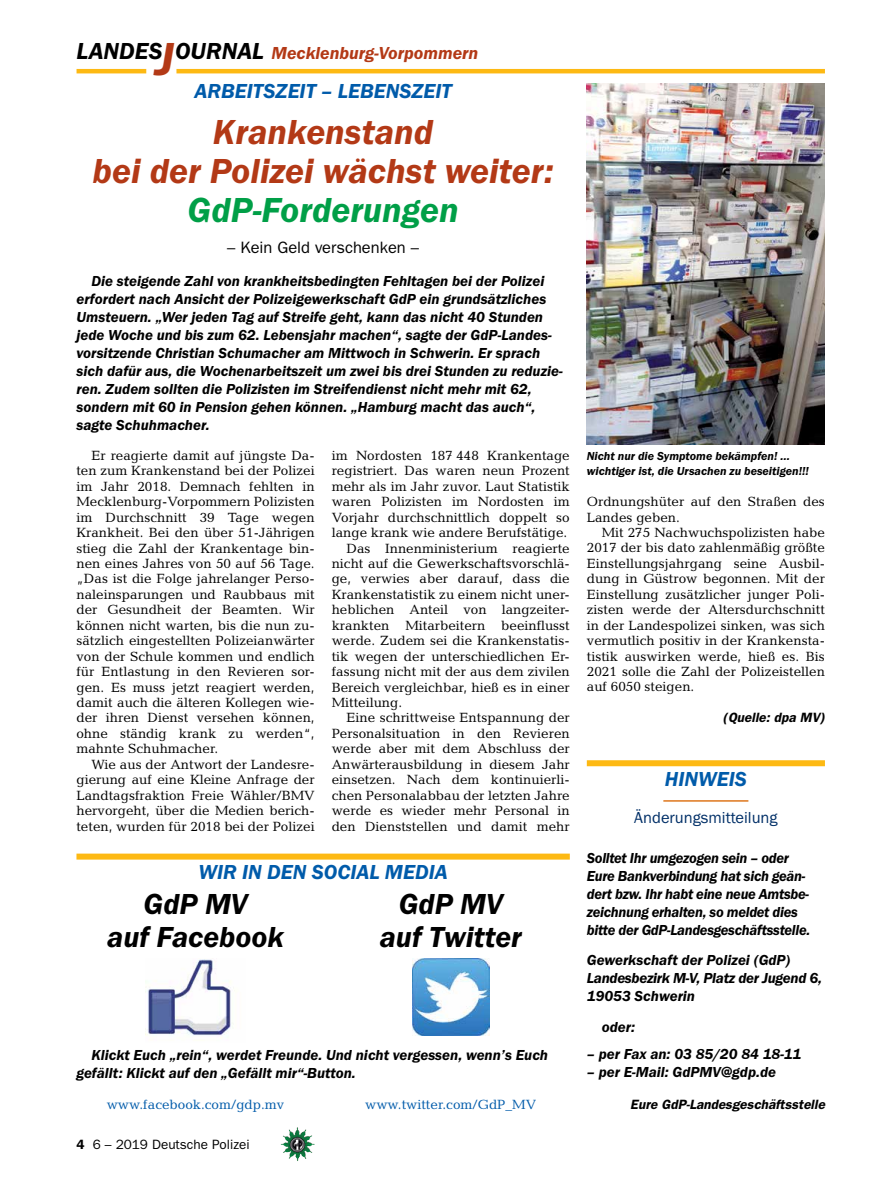
<style>
.page{position:relative;width:893px;height:1191px;background:#fff}
.page>*{position:absolute;margin:0;border:0;box-sizing:border-box;transform-origin:0 0}
.t1{font:italic 600 36px/39px "Franklin Gothic Itc T";color:#b33916;text-align:center}
.t2{font:italic 600 36px "Franklin Gothic Itc T";color:#009f47}
.t3{font:italic 600 30px/33px "Franklin Gothic Itc T";color:#000;text-align:center}
.t4{font:italic 600 21px "Franklin Gothic Itc T";color:#005baa}
.t5{font:italic 600 18px "Franklin Gothic Itc T";color:#b33916}
.t6{font:16.5px "Franklin Gothic";color:#000}
.t7{font:16.5px "Franklin Gothic Itc T";color:#002f67}
.t8{font:italic 600 15px/18px "Franklin Gothic Itc T";color:#000}
.t9{font:italic 600 15px/18px "Franklin Gothic Itc T";letter-spacing:-.02em;color:#000}
.t10{font:13.5px/15.5px "Candida";color:#000;text-align:justify}
.t11{font:13.5px "Candida";color:#005baa}
.t12{font:italic 600 13.5px "Franklin Gothic";color:#000}
.t13{font:13.5px "Franklin Gothic";color:#000}
.t14{font:italic 600 12px/15.5px "Franklin Gothic Itc T";color:#000}
.s1{font-size:24px;color:#000}
.s2{font-size:48px}
.s3{font-weight:600}
</style>
<div class="page">
<hr style="left:77px;top:69px;width:69px;height:4px;background:#fdb913">
<hr style="left:176px;top:69px;width:649px;height:4px;background:#fdb913">
<img style="left:281px;top:1128px;width:16px;height:24px">
<div style="left:76px;top:853px;width:494px;height:6px;background:#fdb913"></div>
<img style="left:145px;top:959px;width:90px;height:79px">
<img style="left:412px;top:958px;width:77px;height:77px">
<hr style="left:663px;top:800px;width:85px;height:1px;background:#de761c">
<div style="left:587px;top:760px;width:238px;height:6px;background:#fdb913"></div>
<img style="left:587px;top:83px;width:238px;height:361px">
<h3 class="t5" style="left:77px;top:42px;width:403px"><span class="s1">LANDES</span><span class="s2">J</span><span class="s1">OURNAL</span> Mecklenburg-Vorpommern</h3>
<h3 class="t4" style="left:194px;top:79px;width:259px">ARBEITSZEIT – LEBENSZEIT</h3>
<h1 class="t1" style="left:93px;top:112px;width:463px">Krankenstand<br>bei der Polizei wächst weiter:</h1>
<h1 class="t2" style="left:188px;top:189px;width:272px">GdP-Forderungen</h1>
<p class="t6" style="left:227px;top:238px;width:193px">– Kein Geld verschenken –</p>
<p class="t8" style="left:77px;top:271px;width:488px;text-indent:15px">Die steigende Zahl von krankheitsbedingten Fehltagen bei der Polizei erfordert nach Ansicht der Polizeigewerkschaft GdP ein grundsätzliches Umsteuern. „Wer jeden Tag auf Streife geht, kann das nicht 40 Stunden jede Woche und bis zum 62. Lebensjahr machen“, sagte der GdP-Landes&shy;vorsitzende Christian Schumacher am Mittwoch in Schwerin. Er sprach sich dafür aus, die Wochenarbeitszeit um zwei bis drei Stunden zu reduzie&shy;ren. Zudem sollten die Polizisten im Streifendienst nicht mehr mit 62, sondern mit 60 in Pension gehen können. „Hamburg macht das auch“, sagte Schuhmacher.</p>
<p class="t10" style="left:332px;top:447px;width:240px">im Nordosten 187 448 Krankentage</p>
<p class="t10" style="left:332px;top:463px;width:240px">registriert. Das waren neun Prozent</p>
<p class="t10" style="left:332px;top:478px;width:240px">mehr als im Jahr zuvor. Laut Statistik</p>
<p class="t10" style="left:332px;top:494px;width:240px">waren Polizisten im Nordosten im</p>
<p class="t10" style="left:332px;top:509px;width:240px">Vorjahr durchschnittlich doppelt so</p>
<p class="t10" style="left:332px;top:525px;width:237px">lange krank wie andere Berufstätige.</p>
<p class="t10" style="left:347px;top:540px;width:225px">Das Innenministerium reagierte</p>
<p class="t10" style="left:332px;top:556px;width:240px">nicht auf die Gewerkschaftsvorschlä-</p>
<p class="t10" style="left:332px;top:571px;width:240px">ge, verwies aber darauf, dass die</p>
<p class="t10" style="left:332px;top:586px;width:240px">Krankenstatistik zu einem nicht uner-</p>
<p class="t10" style="left:332px;top:602px;width:240px">heblichen Anteil von langzeiter-</p>
<p class="t10" style="left:332px;top:617px;width:240px">krankten Mitarbeitern beeinflusst</p>
<p class="t10" style="left:332px;top:633px;width:240px">werde. Zudem sei die Krankenstatis-</p>
<p class="t10" style="left:332px;top:648px;width:240px">tik wegen der unterschiedlichen Er-</p>
<p class="t10" style="left:332px;top:664px;width:240px">fassung nicht mit der aus dem zivilen</p>
<p class="t10" style="left:332px;top:679px;width:240px">Bereich vergleichbar, hieß es in einer</p>
<p class="t10" style="left:332px;top:694px;width:72px">Mitteilung.</p>
<p class="t10" style="left:347px;top:710px;width:225px">Eine schrittweise Entspannung der</p>
<p class="t10" style="left:332px;top:725px;width:240px">Personalsituation in den Revieren</p>
<p class="t10" style="left:332px;top:741px;width:240px">werde aber mit dem Abschluss der</p>
<p class="t10" style="left:332px;top:756px;width:240px">Anwärterausbildung in diesem Jahr</p>
<p class="t10" style="left:332px;top:772px;width:240px">einsetzen. Nach dem kontinuierli-</p>
<p class="t10" style="left:332px;top:787px;width:240px">chen Personalabbau der letzten Jahre</p>
<p class="t10" style="left:332px;top:803px;width:240px">werde es wieder mehr Personal in</p>
<p class="t10" style="left:332px;top:818px;width:240px">den Dienststellen und damit mehr</p>
<p class="t10" style="left:76px;top:447px;width:240px;text-indent:15px">Er reagierte damit auf jüngste Da&shy;ten zum Krankenstand bei der Polizei im Jahr 2018. Demnach fehlten in Mecklenburg-Vorpommern Polizisten im Durchschnitt 39 Tage wegen Krankheit. Bei den über 51-Jährigen stieg die Zahl der Krankentage bin&shy;nen eines Jahres von 50 auf 56 Tage. „Das ist die Folge jahrelanger Perso&shy;naleinsparungen und Raubbaus mit der Gesundheit der Beamten. Wir können nicht warten, bis die nun zu&shy;sätzlich eingestellten Polizeianwärter von der Schule kommen und endlich für Entlastung in den Revieren sor&shy;gen. Es muss jetzt reagiert werden, damit auch die älteren Kollegen wie&shy;der ihren Dienst versehen können, ohne ständig krank zu werden“, mahnte Schuhmacher.</p>
<p class="t10" style="left:76px;top:756px;width:240px;text-indent:15px">Wie aus der Antwort der Landesre&shy;gierung auf eine Kleine Anfrage der Landtagsfraktion Freie Wähler/BMV hervorgeht, über die Medien berich&shy;teten, wurden für 2018 bei der Polizei</p>
<h3 class="t4" style="left:199px;top:860px;width:249px">WIR IN DEN SOCIAL MEDIa</h3>
<h2 class="t3" style="left:107px;top:887px;width:178px">GdP MV<br>auf Facebook</h2>
<h2 class="t3" style="left:380px;top:887px;width:143px">GdP MV auf Twitter</h2>
<p class="t8" style="left:76px;top:1046px;width:473px;text-indent:15px">Klickt Euch „rein“, werdet Freunde. Und nicht vergessen, wenn’s Euch gefällt: Klickt auf den „Gefällt mir“-Button.</p>
<p class="t11" style="left:107px;top:1096px;width:179px">www.facebook.com/gdp.mv</p>
<p class="t11" style="left:365px;top:1096px;width:173px">www.twitter.com/GdP_MV</p>
<p class="t13" style="left:77px;top:1136px;width:175px"><span class="s3">4</span> 6 – 2019 Deutsche Polizei</p>
<p class="t14" style="left:587px;top:448px;width:224px">Nicht nur die Symptome bekämpfen! … wichtiger ist, die Ursachen zu beseitigen!!!</p>
<p class="t10" style="left:587px;top:494px;width:240px">Ordnungshüter auf den Straßen des<br>Landes geben.</p>
<p class="t10" style="left:587px;top:524px;width:240px;text-indent:15px">Mit 275 Nachwuchspolizisten habe 2017 der bis dato zahlenmäßig größte Einstellungsjahrgang seine Ausbil&shy;dung in Güstrow begonnen. Mit der Einstellung zusätzlicher junger Poli&shy;zisten werde der Altersdurchschnitt in der Landespolizei sinken, was sich vermutlich positiv in der Krankensta&shy;tistik auswirken werde, hieß es. Bis 2021 solle die Zahl der Polizeistellen auf 6050 steigen.</p>
<p class="t12" style="left:723px;top:710px;width:104px">(Quelle: dpa MV)</p>
<h3 class="t4" style="left:665px;top:767px;width:13px">hinweis</h3>
<p class="t7" style="left:634px;top:808px;width:145px">Änderungsmitteilung</p>
<p class="t9" style="left:587px;top:848px;width:225px">Solltet Ihr umgezogen sein – oder Eure Bankverbindung hat sich geän&shy;dert bzw. Ihr habt eine neue Amtsbe&shy;zeichnung erhalten, so meldet dies bitte der GdP-Landesgeschäftsstelle.</p>
<p class="t8" style="left:587px;top:951px;width:237px">Gewerkschaft der Polizei (GdP)<br>Landesbezirk M-V, Platz der Jugend 6,<br>19053 Schwerin</p>
<p class="t8" style="left:602px;top:1018px;width:35px">oder:</p>
<p class="t8" style="left:587px;top:1044px;width:216px">– per Fax an: 03 85/20 84 18-11</p>
<p class="t8" style="left:587px;top:1062px;width:191px">– per E-Mail: GdPMV@gdp.de</p>
<p class="t12" style="left:630px;top:1096px;width:196px">Eure GdP-Landesgeschäftsstelle</p>
</div>
